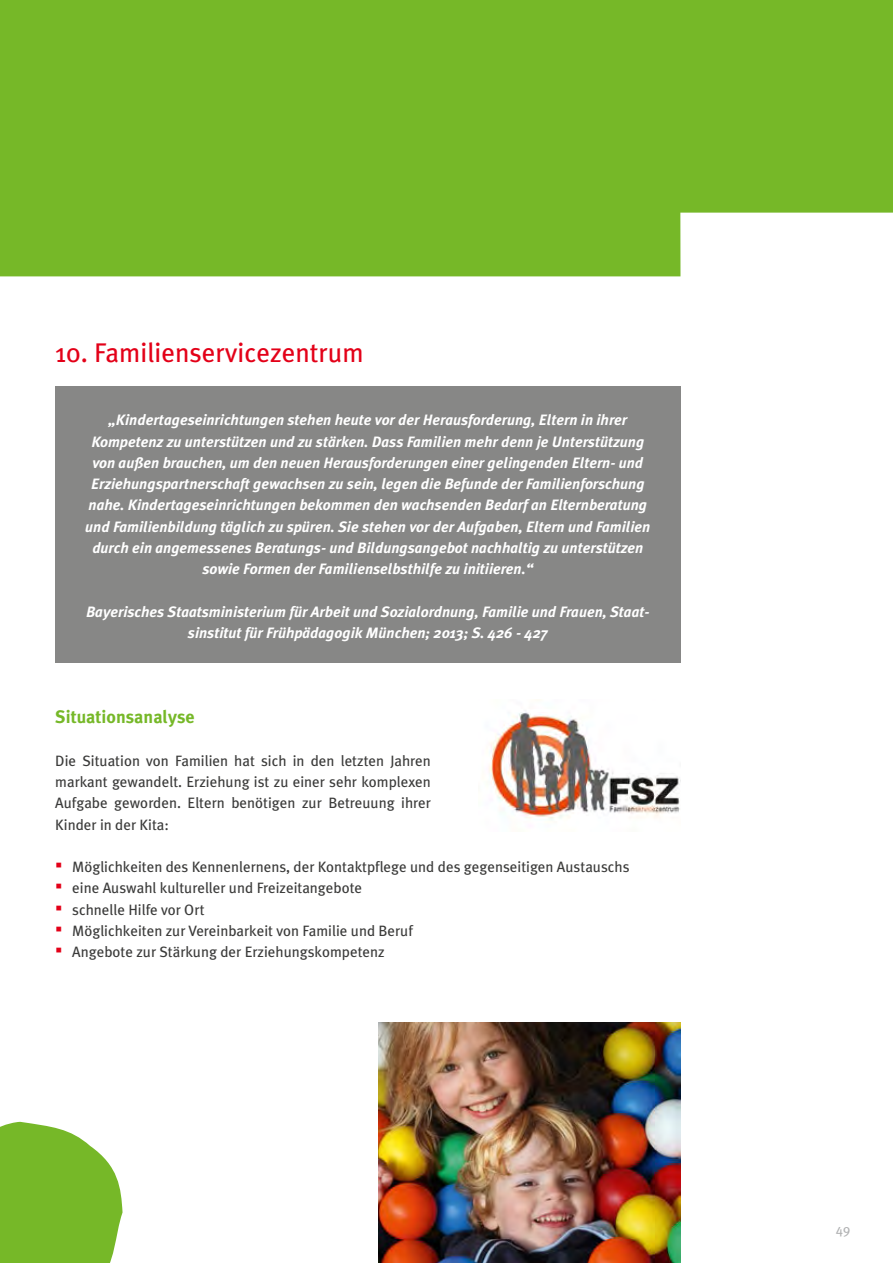
<style>
.page{position:relative;width:893px;height:1263px;background:#fff}
.page>*{position:absolute;margin:0;border:0;box-sizing:border-box;transform-origin:0 0}
.t1{font:27px "Meta Plus";color:#e30018}
.t2{font:700 18px "Meta Plus";color:#76b828}
.t3{font:italic 700 15px/21.3px "Meta Plus";color:#fff;text-align:center}
.t4{font:15px/21.3px "Meta Plus";color:#3b3b3a;text-align:justify}
.t5{font:13.5px "Meta Plus";color:#b1b2b3}
.s1{font-family:"Arial";font-size:21px;color:#e30018}
</style>
<div class="page">
<div style="left:55px;top:386px;width:625px;height:276px;background:#878786"></div>
<img style="left:489px;top:712px;width:191px;height:108px">
<img style="left:378px;top:1022px;width:302px;height:241px">
<svg style="left:0;top:1122px;width:123px;height:141px;background:#88c144"></svg>
<div style="left:0;top:0;width:893px;height:276px;background:#76b828"></div>
<h1 class="t1" style="left:55px;top:336px;width:310px">10. Familienservicezentrum</h1>
<p class="t3" style="left:85px;top:409px;width:566px">„Kindertageseinrichtungen stehen heute vor der Herausforderung, Eltern in ihrer Kompetenz zu unterstützen und zu stärken. Dass Familien mehr denn je Unterstützung von außen brauchen, um den neuen Herausforderungen einer gelingenden Eltern- und Erziehungspartnerschaft gewachsen zu sein, legen die Befunde der Familienforschung nahe. Kindertageseinrichtungen bekommen den wachsenden Bedarf an Elternberatung und Familienbildung täglich zu spüren. Sie stehen vor der Aufgaben, Eltern und Familien durch ein angemessenes Beratungs- und Bildungsangebot nachhaltig zu unterstützen sowie Formen der Familienselbsthilfe zu initiieren.“</p>
<p class="t3" style="left:86px;top:601px;width:565px">Bayerisches Staatsministerium für Arbeit und Sozialordnung, Familie und Frauen, Staat&shy;sinstitut für Frühpädagogik München; 2013; S. 426 - 427</p>
<p class="t2" style="left:55px;top:706px;width:141px">Situationsanalyse</p>
<p class="t4" style="left:55px;top:750px;width:377px">Die Situation von Familien hat sich in den letzten Jahren markant gewandelt. Erziehung ist zu einer sehr komplexen Aufgabe geworden. Eltern benötigen zur Betreuung ihrer Kinder in der Kita:</p>
<p class="t4" style="left:55px;top:856px;width:576px"><span class="s1">▪</span> Möglichkeiten des Kennenlernens, der Kontaktpflege und des gegenseitigen Austauschs</p>
<p class="t4" style="left:55px;top:877px;width:308px"><span class="s1">▪</span> eine Auswahl kultureller und Freizeitangebote</p>
<p class="t4" style="left:55px;top:899px;width:151px"><span class="s1">▪</span> schnelle Hilfe vor Ort</p>
<p class="t4" style="left:55px;top:920px;width:359px"><span class="s1">▪</span> Möglichkeiten zur Vereinbarkeit von Familie und Beruf</p>
<p class="t4" style="left:55px;top:941px;width:331px"><span class="s1">▪</span> Angebote zur Stärkung der Erziehungskompetenz</p>
<p class="t5" style="left:836px;top:1221px;width:16px">49</p>
</div>
